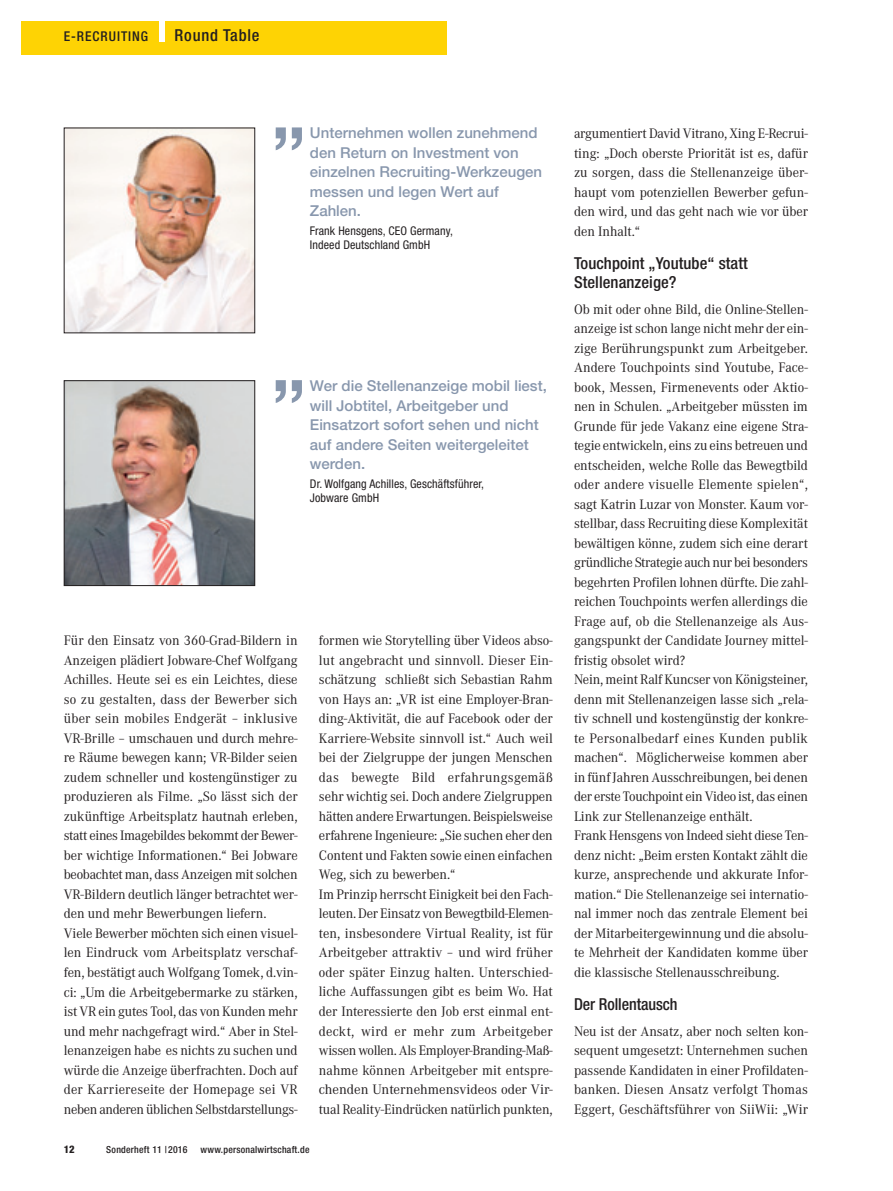
<style>
.page{position:relative;width:893px;height:1191px;background:#fff}
.page>*{position:absolute;margin:0;border:0;box-sizing:border-box;transform-origin:0 0}
.t1{font:500 81px "Helvetica Neue";color:#8897ad}
.t2{font:500 condensed 16.5px/19.5px "Helvetica Neue";letter-spacing:.005em;color:#231f20}
.t3{font:500 condensed 16.5px "Helvetica Neue";letter-spacing:.05em;color:#231f20}
.t4{font:500 15px/19.5px "Helvetica Neue";color:#8897ad}
.t5{font:14.25px/19.5px "Corporate A";letter-spacing:-.005em;color:#231f20}
.t6{font:500 condensed 13.5px "Helvetica Neue";letter-spacing:.07em;color:#231f20}
.t7{font:condensed 12px/14.2px "Helvetica Neue";letter-spacing:.01em;color:#231f20}
.t8{font:800 condensed 10.5px "Helvetica Neue";color:#231f20}
.t9{font:500 condensed 9.75px "Helvetica Neue";letter-spacing:.025em;color:#231f20}
</style>
<div class="page">
<div style="left:21px;top:21px;width:425px;height:34px;background:#fed304"></div>
<div style="left:159px;top:21px;width:6px;height:20px;background:#fff"></div>
<img style="left:66px;top:130px;width:187px;height:201px">
<img style="left:66px;top:382px;width:187px;height:202px">
<div style="left:64px;top:380px;width:191px;height:206px;border:1px solid #231f20"></div>
<p class="t6" style="left:64px;top:32px;width:86px">E-RECRUITING</p>
<p class="t3" style="left:175px;top:30px;width:86px">Round Table</p>
<h1 class="t1" style="left:271px;top:81px;width:37px">„</h1>
<p class="t4" style="left:310px;top:125px;width:234px">Unternehmen wollen zunehmend den Return on Investment von einzelnen Recruiting-Werkzeugen messen und legen Wert auf<br>Zahlen.</p>
<p class="t7" style="left:310px;top:224px;width:145px">Frank Hensgens, CEO Germany,<br>Indeed Deutschland GmbH</p>
<h1 class="t1" style="left:271px;top:333px;width:37px">„</h1>
<p class="t4" style="left:310px;top:377px;width:238px">Wer die Stellenanzeige mobil liest, will Jobtitel, Arbeitgeber und<br>Einsatzort sofort sehen und nicht auf andere Seiten weitergeleitet werden.</p>
<p class="t7" style="left:310px;top:477px;width:176px">Dr. Wolfgang Achilles, Geschäftsführer,<br>Jobware GmbH</p>
<p class="t5" style="left:64px;top:632px;width:235px">Für den Einsatz von 360-Grad-Bildern in Anzeigen plädiert Jobware-Chef Wolfgang Achilles. Heute sei es ein Leichtes, diese so zu gestalten, dass der Bewerber sich über sein mobiles Endgerät – inklusive VR-Brille – umschauen und durch mehre&shy;re Räume bewegen kann; VR-Bilder seien zudem schneller und kostengünstiger zu produzieren als Filme. „So lässt sich der zukünftige Arbeitsplatz hautnah erleben, statt eines Imagebildes bekommt der Bewer&shy;ber wichtige Informationen.“ Bei Jobware beobachtet man, dass Anzeigen mit solchen VR-Bildern deutlich länger betrachtet wer&shy;den und mehr Bewerbungen liefern.<br>Viele Bewerber möchten sich einen visuel&shy;len Eindruck vom Arbeitsplatz verschaf&shy;fen, bestätigt auch Wolfgang Tomek, d.vin&shy;ci: „Um die Arbeitgebermarke zu stärken, ist VR ein gutes Tool, das von Kunden mehr und mehr nachgefragt wird.“ Aber in Stel&shy;lenanzeigen habe es nichts zu suchen und würde die Anzeige überfrachten. Doch auf der Karriereseite der Homepage sei VR neben anderen üblichen Selbstdarstellungs-</p>
<p class="t5" style="left:319px;top:632px;width:235px">formen wie Storytelling über Videos abso&shy;lut angebracht und sinnvoll. Dieser Ein&shy;schätzung schließt sich Sebastian Rahm von Hays an: „VR ist eine Employer-Bran&shy;ding-Aktivität, die auf Facebook oder der Karriere-Website sinnvoll ist.“ Auch weil bei der Zielgruppe der jungen Menschen das bewegte Bild erfahrungsgemäß sehr wichtig sei. Doch andere Zielgruppen hätten andere Erwartungen. Beispielsweise erfahrene Ingenieure: „Sie suchen eher den Content und Fakten sowie einen einfachen Weg, sich zu bewerben.“<br>Im Prinzip herrscht Einigkeit bei den Fach&shy;leuten. Der Einsatz von Bewegtbild-Elemen&shy;ten, insbesondere Virtual Reality, ist für Arbeitgeber attraktiv – und wird früher oder später Einzug halten. Unterschied&shy;liche Auffassungen gibt es beim Wo. Hat der Interessierte den Job erst einmal ent&shy;deckt, wird er mehr zum Arbeitgeber wissen wollen. Als Employer-Branding-Maß&shy;nahme können Arbeitgeber mit entspre&shy;chenden Unternehmensvideos oder Vir - tual Reality-Eindrücken natürlich punkten,</p>
<p class="t8" style="left:64px;top:1145px;width:12px">12</p>
<p class="t9" style="left:106px;top:1145px;width:83px">Sonderheft 11 |2016</p>
<p class="t9" style="left:201px;top:1145px;width:110px">www.personalwirtschaft.de</p>
<p class="t5" style="left:574px;top:125px;width:235px;text-align:justify">argumentiert David Vitrano, Xing E-Recrui&shy;ting: „Doch oberste Priorität ist es, dafür zu sorgen, dass die Stellenanzeige über&shy;haupt vom potenziellen Bewerber gefun&shy;den wird, und das geht nach wie vor über den Inhalt.“</p>
<p class="t2" style="left:574px;top:254px;width:175px">Touchpoint „Youtube“ statt<br>Stellenanzeige?</p>
<p class="t5" style="left:574px;top:300px;width:235px">Ob mit oder ohne Bild, die Online-Stellen&shy;anzeige ist schon lange nicht mehr der ein&shy;zige Berührungspunkt zum Arbeitgeber.<br>Andere Touchpoints sind Youtube, Face&shy;book, Messen, Firmenevents oder Aktio&shy;nen in Schulen. „Arbeitgeber müssten im Grunde für jede Vakanz eine eigene Stra&shy;tegie entwickeln, eins zu eins betreuen und entscheiden, welche Rolle das Bewegtbild oder andere visuelle Elemente spielen“, sagt Katrin Luzar von Monster. Kaum vor&shy;stellbar, dass Recruiting diese Komplexität bewältigen könne, zudem sich eine derart gründliche Strategie auch nur bei besonders begehrten Profilen lohnen dürfte. Die zahl&shy;reichen Touchpoints werfen allerdings die Frage auf, ob die Stellenanzeige als Aus&shy;gangspunkt der Candidate Journey mittel&shy;fristig obsolet wird?<br>Nein, meint Ralf Kuncser von Königsteiner, denn mit Stellenanzeigen lasse sich „rela&shy;tiv schnell und kostengünstig der konkre&shy;te Personalbedarf eines Kunden publik machen“. Möglicherweise kommen aber in fünf Jahren Ausschreibungen, bei denen der erste Touchpoint ein Video ist, das einen Link zur Stellenanzeige enthält.<br>Frank Hensgens von Indeed sieht diese Ten&shy;denz nicht: „Beim ersten Kontakt zählt die kurze, ansprechende und akkurate Infor&shy;mation.“ Die Stellenanzeige sei internatio&shy;nal immer noch das zentrale Element bei der Mitarbeitergewinnung und die absolu&shy;te Mehrheit der Kandidaten komme über die klassische Stellenausschreibung.</p>
<p class="t2" style="left:574px;top:995px;width:105px">Der Rollentausch</p>
<p class="t5" style="left:574px;top:1022px;width:235px;text-align:justify">Neu ist der Ansatz, aber noch selten kon&shy;sequent umgesetzt: Unternehmen suchen passende Kandidaten in einer Profildaten&shy;banken. Diesen Ansatz verfolgt Thomas Eggert, Geschäftsführer von SiiWii: „Wir</p>
</div>
